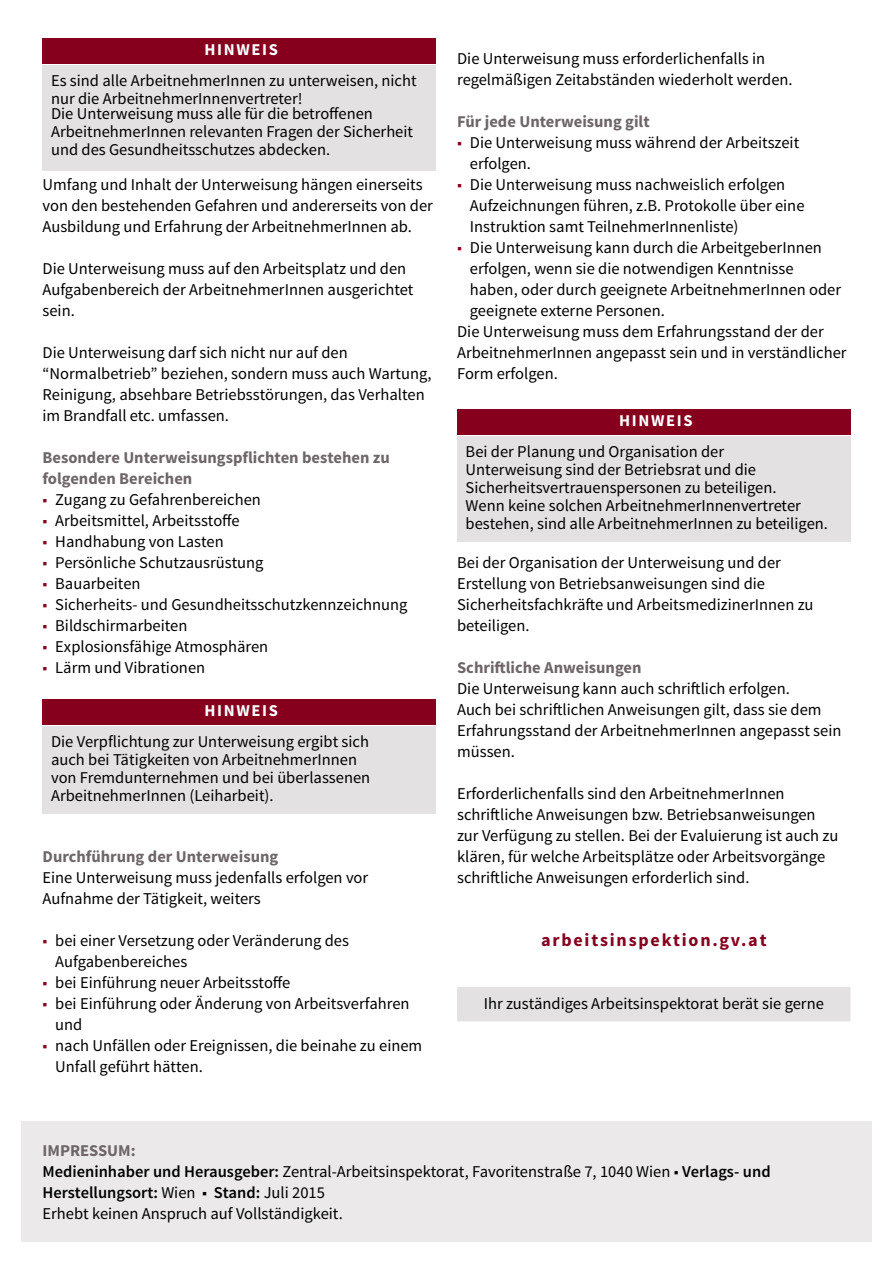
<style>
.page{position:relative;width:893px;height:1263px;background:#fff}
.page>*{position:absolute;margin:0;border:0;box-sizing:border-box;transform-origin:0 0}
.AI-Website-Link{font:700 18px "Source Sans Pro";letter-spacing:.1em;color:#86001e}
.Fließtext{font:16.5px/21px "Source Sans Pro";color:#000}
.Info-Box{font:16.5px/18px "Source Sans Pro";color:#000}
.Impressum_Text{font:16.5px/21px "Source Sans Pro";color:#000}
.Überschrift_2{font:700 16.5px/21px "Source Sans Pro";color:#6e6569}
.AI_Info{font:16.5px "Source Sans Pro";color:#000}
.Wichtig-Box-Überschr{font:700 16.5px "Source Sans Pro";letter-spacing:.1em;color:#fff}
.Impressum__Überschri{font:700 16.5px "Source Sans Pro";color:#6e6569}
.s1{color:#86001e}
.s2{font-weight:600}
</style>
<div class="page">
<div style="left:21px;top:1121px;width:851px;height:121px;background:#ebe9ea"></div>
<div style="left:43px;top:38px;width:393px;height:25px;background:#86001e"></div>
<div style="left:43px;top:65px;width:393px;height:105px;background:#e4e1e3"></div>
<div style="left:43px;top:699px;width:393px;height:25px;background:#86001e"></div>
<div style="left:43px;top:726px;width:393px;height:87px;background:#e4e1e3"></div>
<div style="left:457px;top:410px;width:393px;height:25px;background:#86001e"></div>
<div style="left:457px;top:436px;width:393px;height:106px;background:#e4e1e3"></div>
<div style="left:457px;top:987px;width:393px;height:34px;background:#e4e1e3"></div>
<p class="Wichtig-Box-Überschr" style="left:205px;top:39px;width:75px">HINWEIS</p>
<p class="Info-Box" style="left:51px;top:71px;width:367px">Es sind alle ArbeitnehmerInnen zu unterweisen, nicht nur die ArbeitnehmerInnenvertreter!</p>
<p class="Info-Box" style="left:51px;top:104px;width:364px">Die Unterweisung muss alle für die betroffenen<br>ArbeitnehmerInnen relevanten Fragen der Sicherheit und des Gesundheitsschutzes abdecken.</p>
<p class="Fließtext" style="left:43px;top:174px;width:392px">Umfang und Inhalt der Unterweisung hängen einerseits von den bestehenden Gefahren und andererseits von der<br>Ausbildung und Erfahrung der ArbeitnehmerInnen ab.</p>
<p class="Fließtext" style="left:43px;top:258px;width:372px">Die Unterweisung muss auf den Arbeitsplatz und den<br>Aufgabenbereich der ArbeitnehmerInnen ausgerichtet sein.</p>
<p class="Fließtext" style="left:43px;top:342px;width:390px">Die Unterweisung darf sich nicht nur auf den “Normalbetrieb” beziehen, sondern muss auch Wartung, Reinigung, absehbare Betriebsstörungen, das Verhalten im Brandfall etc. umfassen.</p>
<h2 class="Überschrift_2" style="left:43px;top:447px;width:349px">Besondere Unterweisungspflichten bestehen zu folgenden Bereichen</h2>
<p class="Fließtext" style="left:43px;top:489px;width:220px"><span class="s1">■</span> Zugang zu Gefahrenbereichen</p>
<p class="Fließtext" style="left:43px;top:510px;width:199px"><span class="s1">■</span> Arbeitsmittel, Arbeitsstoffe</p>
<p class="Fließtext" style="left:43px;top:531px;width:183px"><span class="s1">■</span> Handhabung von Lasten</p>
<p class="Fließtext" style="left:43px;top:552px;width:223px"><span class="s1">■</span> Persönliche Schutzausrüstung</p>
<p class="Fließtext" style="left:43px;top:573px;width:100px"><span class="s1">■</span> Bauarbeiten</p>
<p class="Fließtext" style="left:43px;top:594px;width:367px"><span class="s1">■</span> Sicherheits- und Gesundheitsschutzkennzeichnung</p>
<p class="Fließtext" style="left:43px;top:615px;width:146px"><span class="s1">■</span> Bildschirmarbeiten</p>
<p class="Fließtext" style="left:43px;top:636px;width:227px"><span class="s1">■</span> Explosionsfähige Atmosphären</p>
<p class="Fließtext" style="left:43px;top:657px;width:164px"><span class="s1">■</span> Lärm und Vibrationen</p>
<p class="Wichtig-Box-Überschr" style="left:205px;top:700px;width:75px">HINWEIS</p>
<p class="Info-Box" style="left:51px;top:733px;width:321px">Die Verpflichtung zur Unterweisung ergibt sich auch bei Tätigkeiten von ArbeitnehmerInnen von Fremdunternehmen und bei überlassenen ArbeitnehmerInnen (Leiharbeit).</p>
<h2 class="Überschrift_2" style="left:43px;top:846px;width:237px">Durchführung der Unterweisung</h2>
<p class="Fließtext" style="left:43px;top:867px;width:327px">Eine Unterweisung muss jedenfalls erfolgen vor<br>Aufnahme der Tätigkeit, weiters</p>
<p class="Fließtext" style="left:55px;top:930px;width:295px;text-indent:-13px"><span class="s1">■</span> bei einer Versetzung oder Veränderung des<br>Aufgabenbereiches</p>
<p class="Fließtext" style="left:43px;top:972px;width:249px"><span class="s1">■</span> bei Einführung neuer Arbeitsstoffe</p>
<p class="Fließtext" style="left:55px;top:993px;width:356px;text-indent:-13px"><span class="s1">■</span> bei Einführung oder Änderung von Arbeitsverfahren und</p>
<p class="Fließtext" style="left:55px;top:1035px;width:368px;text-indent:-13px"><span class="s1">■</span> nach Unfällen oder Ereignissen, die beinahe zu einem<br>Unfall geführt hätten.</p>
<p class="Fließtext" style="left:457px;top:48px;width:337px">Die Unterweisung muss erforderlichenfalls in regelmäßigen Zeitabständen wiederholt werden.</p>
<h2 class="Überschrift_2" style="left:457px;top:111px;width:194px">Für jede Unterweisung gilt</h2>
<p class="Fließtext" style="left:470px;top:132px;width:331px;text-indent:-13px"><span class="s1">■</span> Die Unterweisung muss während der Arbeitszeit erfolgen.</p>
<p class="Fließtext" style="left:470px;top:174px;width:336px;text-indent:-13px"><span class="s1">■</span> Die Unterweisung muss nachweislich erfolgen<br>Aufzeichnungen führen, z.B. Protokolle über eine<br>Instruktion samt TeilnehmerInnenliste)</p>
<p class="Fließtext" style="left:470px;top:237px;width:373px;text-indent:-13px"><span class="s1">■</span> Die Unterweisung kann durch die ArbeitgeberInnen erfolgen, wenn sie die notwendigen Kenntnisse haben, oder durch geeignete ArbeitnehmerInnen oder geeignete externe Personen.</p>
<p class="Fließtext" style="left:457px;top:321px;width:391px">Die Unterweisung muss dem Erfahrungsstand der der<br>ArbeitnehmerInnen angepasst sein und in verständlicher<br>Form erfolgen.</p>
<p class="Wichtig-Box-Überschr" style="left:619px;top:410px;width:75px">HINWEIS</p>
<p class="Info-Box" style="left:466px;top:443px;width:364px">Bei der Planung und Organisation der<br>Unterweisung sind der Betriebsrat und die Sicherheitsvertrauenspersonen zu beteiligen.<br>Wenn keine solchen ArbeitnehmerInnenvertreter bestehen, sind alle ArbeitnehmerInnen zu beteiligen.</p>
<p class="Fließtext" style="left:457px;top:552px;width:358px">Bei der Organisation der Unterweisung und der Erstellung von Betriebsanweisungen sind die Sicherheitsfachkräfte und ArbeitsmedizinerInnen zu beteiligen.</p>
<h2 class="Überschrift_2" style="left:457px;top:657px;width:186px">Schriftliche Anweisungen</h2>
<p class="Fließtext" style="left:457px;top:678px;width:386px">Die Unterweisung kann auch schriftlich erfolgen.<br>Auch bei schriftlichen Anweisungen gilt, dass sie dem Erfahrungsstand der ArbeitnehmerInnen angepasst sein müssen.</p>
<p class="Fließtext" style="left:457px;top:783px;width:383px">Erforderlichenfalls sind den ArbeitnehmerInnen schriftliche Anweisungen bzw. Betriebsanweisungen zur Verfügung zu stellen. Bei der Evaluierung ist auch zu klären, für welche Arbeitsplätze oder Arbeitsvorgänge schriftliche Anweisungen erforderlich sind.</p>
<p class="AI-Website-Link" style="left:541px;top:928px;width:227px">arbeitsinspektion.gv.at</p>
<p class="AI_Info" style="left:484px;top:993px;width:342px">Ihr zuständiges Arbeitsinspektorat berät sie gerne</p>
<h1 class="Impressum__Überschri" style="left:43px;top:1139px;width:95px">IMPRESSUM:</h1>
<p class="Impressum_Text" style="left:43px;top:1161px;width:730px"><span class="s2">Medieninhaber und Herausgeber:</span> Zentral-Arbeitsinspektorat, Favoritenstraße 7, 1040 Wien ■ <span class="s2">Verlags- und<br>Herstellungsort:</span> Wien ■ <span class="s2">Stand:</span> Juli 2015</p>
<p class="Impressum_Text" style="left:43px;top:1203px;width:302px">Erhebt keinen Anspruch auf Vollständigkeit.</p>
</div>
